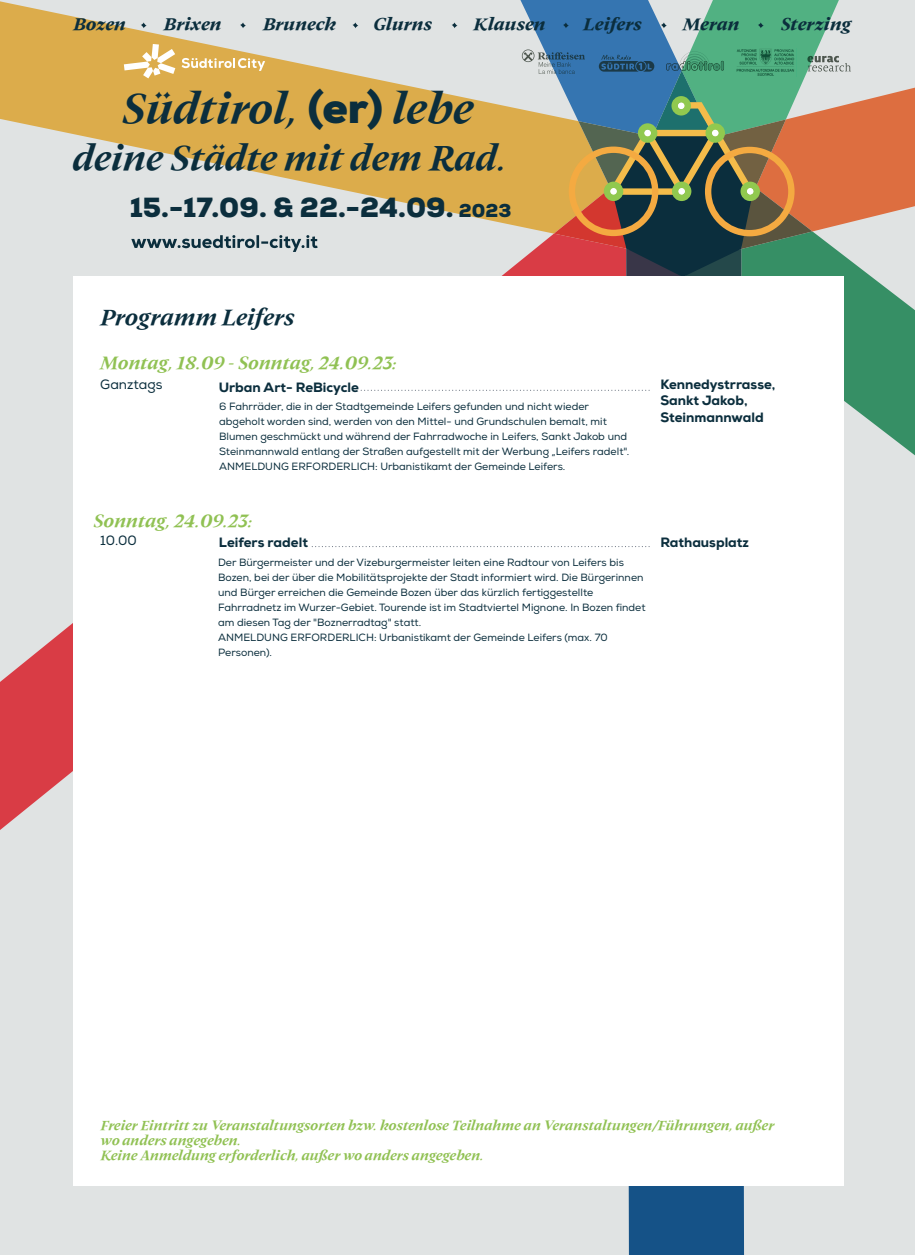
<style>
.page{position:relative;width:915px;height:1255px;background:#fff}
.page>*{position:absolute;margin:0;border:0;box-sizing:border-box;transform-origin:0 0}
.t1{font:italic 800 42.15px "Nikola";color:#0b2e3d}
.t2{font:italic 800 34.95px "Nikola";color:#0b2e3d}
.t3{font:900 27.6px "Nexa";color:#0b2e3d}
.t4{font:italic 800 22.5px "Nikola";color:#0b2e3d}
.t5{font:italic 800 18px "Nikola";color:#90c153}
.t6{font:italic 900 17.1px "Nikola";color:#0b2e3d}
.t7{font:italic 800 13.5px/15px "Nikola";color:#90c153}
.t8{font:800 13.5px/16.5px "Nexa";color:#0b2e3d}
.t9{font:13.5px "Nexa";color:#0b2e3d}
.t10{font:10.5px/15px "Nexa";color:#0b2e3d}
.s1{font-family:"Nexa";font-weight:900;font-style:normal;font-size:43.2px}
.s2{font-size:18.6px}
</style>
<div class="page">
<div style="left:0;top:0;width:914px;height:1254px;background:#e0e3e3"></div>
<svg style="left:0;top:1px;width:352px;height:191px;fill:#dcac4b"></svg>
<svg style="left:0;top:239px;width:318px;height:591px"></svg>
<div style="left:628px;top:1186px;width:115px;height:68px;background:#155287"></div>
<div style="left:73px;top:276px;width:770px;height:910px;background:#fff"></div>
<svg style="left:311px;top:546px;width:338px;height:1px"></svg>
<svg style="left:131px;top:235px;width:186px;height:17px"></svg>
<svg style="left:141px;top:22px;width:5px;height:6px"></svg>
<svg style="left:240px;top:22px;width:6px;height:6px"></svg>
<svg style="left:352px;top:0;width:562px;height:455px"></svg>
<svg style="left:124px;top:44px;width:51px;height:34px;background:#e8c889"></svg>
<svg style="left:181px;top:58px;width:84px;height:13px"></svg>
<h3 class="t6" style="left:73px;top:9px;width:54px">Bozen</h3>
<h3 class="t6" style="left:163px;top:9px;width:60px">Brixen</h3>
<h3 class="t6" style="left:262px;top:9px;width:75px">Bruneck</h3>
<h3 class="t6" style="left:373px;top:9px;width:60px">Glurns</h3>
<h3 class="t6" style="left:473px;top:9px;width:74px">Klausen</h3>
<h3 class="t6" style="left:583px;top:9px;width:60px">Leifers</h3>
<h3 class="t6" style="left:682px;top:9px;width:58px">Meran</h3>
<h3 class="t6" style="left:780px;top:9px;width:72px">Sterzing</h3>
<h1 class="t1" style="left:122px;top:75px;width:353px">Südtirol, <span class="s1">(er)</span> lebe</h1>
<h2 class="t2" style="left:73px;top:130px;width:435px">deine Städte mit dem Rad.</h2>
<h3 class="t3" style="left:130px;top:189px;width:383px">15.-17.09. &amp; 22.-24.09. <span class="s2">2023</span></h3>
<h3 class="t4" style="left:100px;top:299px;width:196px">Programm Leifers</h3>
<h3 class="t5" style="left:100px;top:348px;width:299px">Montag, 18.09 - Sonntag, 24.09.23:</h3>
<p class="t9" style="left:100px;top:376px;width:64px">Ganztags</p>
<p class="t8" style="left:219px;top:378px;width:142px">Urban Art- ReBicycle</p>
<p class="t10" style="left:219px;top:399px;width:411px">6 Fahrräder, die in der Stadtgemeinde Leifers gefunden und nicht wieder abgeholt worden sind, werden von den Mittel- und Grundschulen bemalt, mit Blumen geschmückt und während der Fahrradwoche in Leifers, Sankt Jakob und Steinmannwald entlang der Straßen aufgestellt mit der Werbung „Leifers radelt".<br>ANMELDUNG ERFORDERLICH: Urbanistikamt der Gemeinde Leifers.</p>
<h3 class="t5" style="left:93px;top:506px;width:161px">Sonntag, 24.09.23:</h3>
<p class="t8" style="left:660px;top:375px;width:116px">Kennedystrrasse,<br>Sankt Jakob,<br>Steinmannwald</p>
<p class="t9" style="left:100px;top:532px;width:38px">10.00</p>
<p class="t8" style="left:219px;top:534px;width:91px">Leifers radelt</p>
<p class="t8" style="left:660px;top:534px;width:90px">Rathausplatz</p>
<p class="t10" style="left:218px;top:555px;width:429px">Der Bürgermeister und der Vizeburgermeister leiten eine Radtour von Leifers bis Bozen, bei der über die Mobilitätsprojekte der Stadt informiert wird. Die Bürgerinnen und Bürger erreichen die Gemeinde Bozen über das kürzlich fertiggestellte Fahrradnetz im Wurzer-Gebiet. Tourende ist im Stadtviertel Mignone. In Bozen findet am diesen Tag der "Boznerradtag" statt.<br>ANMELDUNG ERFORDERLICH: Urbanistikamt der Gemeinde Leifers (max. 70<br>Personen).</p>
<p class="t7" style="left:100px;top:1117px;width:675px">Freier Eintritt zu Veranstaltungsorten bzw. kostenlose Teilnahme an Veranstaltungen/Führungen, außer wo anders angegeben.<br>Keine Anmeldung erforderlich, außer wo anders angegeben.</p>
</div>
